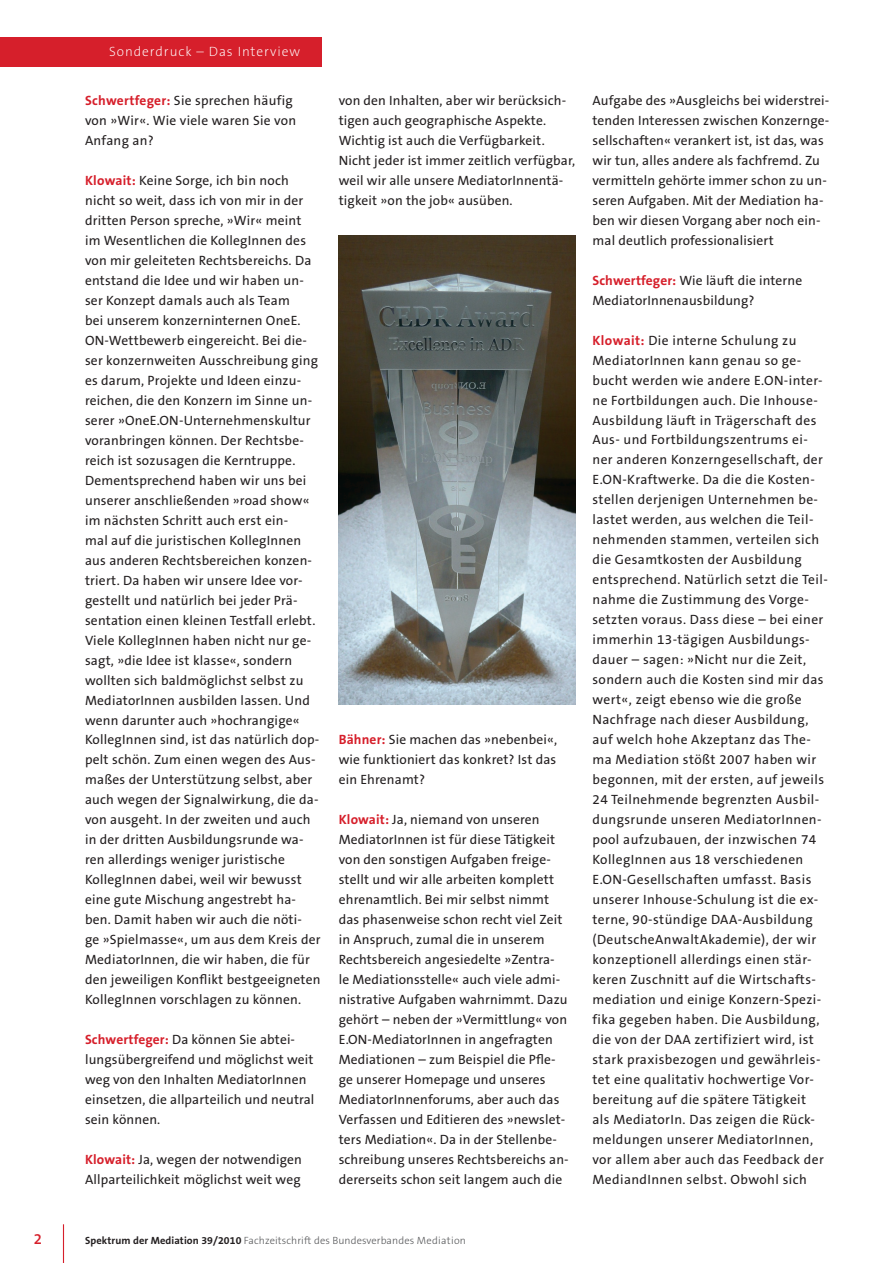
<style>
.page{position:relative;width:893px;height:1263px;background:#fff}
.page>*{position:absolute;margin:0;border:0;box-sizing:border-box;transform-origin:0 0}
.t1{font:600 15px "The Sans B6";color:#d61f2b}
.t2{font:13.5px/20px "The Sans B5 Plain";letter-spacing:.015em;color:#231f20}
.t3{font:200 13.5px "The Sans B2";letter-spacing:.07em;color:#fff}
.t4{font:300 10.5px "The Sans B3";letter-spacing:.01em;color:#57585a}
.s1{font-family:"The Sans B7";font-weight:700;color:#d61f2b}
.s2{font-family:"The Sans B7";font-weight:700;color:#231f20}
</style>
<div class="page">
<div style="left:0;top:37px;width:322px;height:30px;background:#d61f2b"></div>
<hr style="left:63px;top:1224px;width:1px;height:39px;background:#d61f2b">
<img style="left:339px;top:235px;width:236px;height:470px">
<p class="t3" style="left:109px;top:45px;width:192px">Sonderdruck – Das Interview</p>
<p class="t2" style="left:85px;top:91px;width:213px"><span class="s1">Schwertfeger:</span> Sie sprechen häufig von »Wir«. Wie viele waren Sie von<br>Anfang an?</p>
<p class="t2" style="left:85px;top:171px;width:237px"><span class="s1">Klowait:</span> Keine Sorge, ich bin noch nicht so weit, dass ich von mir in der dritten Person spreche, »Wir« meint<br>im Wesentlichen die KollegInnen des von mir geleiteten Rechtsbereichs. Da entstand die Idee und wir haben un&shy;ser Konzept damals auch als Team<br>bei unserem konzerninternen OneE.<br>ON-Wettbewerb eingereicht. Bei die&shy;ser konzernweiten Ausschreibung ging es darum, Projekte und Ideen einzu&shy;reichen, die den Konzern im Sinne un&shy;serer »OneE.ON-Unternehmenskultur voranbringen können. Der Rechtsbe&shy;reich ist sozusagen die Kerntruppe.<br>Dementsprechend haben wir uns bei unserer anschließenden »road show« im nächsten Schritt auch erst ein-<br>mal auf die juristischen KollegInnen aus anderen Rechtsbereichen konzen&shy;triert. Da haben wir unsere Idee vor&shy;gestellt und natürlich bei jeder Prä&shy;sentation einen kleinen Testfall erlebt.<br>Viele KollegInnen haben nicht nur ge&shy;sagt, »die Idee ist klasse«, sondern wollten sich baldmöglichst selbst zu MediatorInnen ausbilden lassen. Und wenn darunter auch »hochrangige« KollegInnen sind, ist das natürlich dop&shy;pelt schön. Zum einen wegen des Aus&shy;maßes der Unterstützung selbst, aber auch wegen der Signalwirkung, die da&shy;von ausgeht. In der zweiten und auch in der dritten Ausbildungsrunde wa&shy;ren allerdings weniger juristische KollegInnen dabei, weil wir bewusst eine gute Mischung angestrebt ha&shy;ben. Damit haben wir auch die nöti-<br>ge »Spielmasse«, um aus dem Kreis der MediatorInnen, die wir haben, die für den jeweiligen Konflikt bestgeeigneten KollegInnen vorschlagen zu können.</p>
<p class="t2" style="left:85px;top:1030px;width:231px"><span class="s1">Schwertfeger:</span> Da können Sie abtei&shy;lungsübergreifend und möglichst weit weg von den Inhalten MediatorInnen einsetzen, die allparteilich und neutral sein können.</p>
<p class="t2" style="left:85px;top:1150px;width:218px"><span class="s1">Klowait:</span> Ja, wegen der notwendigen<br>Allparteilichkeit möglichst weit weg</p>
<p class="t2" style="left:339px;top:91px;width:238px">von den Inhalten, aber wir berücksich&shy;tigen auch geographische Aspekte.<br>Wichtig ist auch die Verfügbarkeit.<br>Nicht jeder ist immer zeitlich verfügbar, weil wir alle unsere MediatorInnentä&shy;tigkeit »on the job« ausüben.</p>
<p class="t2" style="left:339px;top:730px;width:220px;text-align:justify"><span class="s1">Bähner:</span> Sie machen das »nebenbei«, wie funktioniert das konkret? Ist das ein Ehrenamt?</p>
<p class="t2" style="left:339px;top:810px;width:231px"><span class="s1">Klowait:</span> Ja, niemand von unseren MediatorInnen ist für diese Tätigkeit von den sonstigen Aufgaben freige&shy;stellt und wir alle arbeiten komplett ehrenamtlich. Bei mir selbst nimmt das phasenweise schon recht viel Zeit in Anspruch, zumal die in unserem Rechtsbereich angesiedelte »Zentra-<br>le Mediationsstelle« auch viele admi&shy;nistrative Aufgaben wahrnimmt. Dazu gehört – neben der »Vermittlung« von E.ON-MediatorInnen in angefragten Mediationen – zum Beispiel die Pfle&shy;ge unserer Homepage und unseres MediatorInnenforums, aber auch das Verfassen und Editieren des »newslet&shy;ters Mediation«. Da in der Stellenbe&shy;schreibung unseres Rechtsbereichs an&shy;dererseits schon seit langem auch die</p>
<p class="t2" style="left:592px;top:91px;width:238px">Aufgabe des »Ausgleichs bei widerstrei&shy;tenden Interessen zwischen Konzernge&shy;sellschaften« verankert ist, ist das, was wir tun, alles andere als fachfremd. Zu vermitteln gehörte immer schon zu un&shy;seren Aufgaben. Mit der Mediation ha&shy;ben wir diesen Vorgang aber noch ein&shy;mal deutlich professionalisiert</p>
<p class="t2" style="left:592px;top:271px;width:211px"><span class="s1">Schwertfeger:</span> Wie läuft die interne<br>MediatorInnenausbildung?</p>
<p class="t2" style="left:592px;top:330px;width:237px"><span class="s1">Klowait:</span> Die interne Schulung zu MediatorInnen kann genau so ge&shy;bucht werden wie andere E.ON-inter&shy;ne Fortbildungen auch. Die Inhouse-Ausbildung läuft in Trägerschaft des Aus- und Fortbildungszentrums ei&shy;ner anderen Konzerngesellschaft, der E.ON-Kraftwerke. Da die die Kosten&shy;stellen derjenigen Unternehmen be&shy;lastet werden, aus welchen die Teil&shy;nehmenden stammen, verteilen sich die Gesamtkosten der Ausbildung entsprechend. Natürlich setzt die Teil&shy;nahme die Zustimmung des Vorge&shy;setzten voraus. Dass diese – bei einer immerhin 13-tägigen Ausbildungs&shy;dauer – sagen: »Nicht nur die Zeit, sondern auch die Kosten sind mir das wert«, zeigt ebenso wie die große Nachfrage nach dieser Ausbildung, auf welch hohe Akzeptanz das The&shy;ma Mediation stößt 2007 haben wir begonnen, mit der ersten, auf jeweils 24 Teilnehmende begrenzten Ausbil&shy;dungsrunde unseren MediatorInnen&shy;pool aufzubauen, der inzwischen 74<br>KollegInnen aus 18 verschiedenen E.ON-Gesellschaften umfasst. Basis unserer Inhouse-Schulung ist die ex&shy;terne, 90-stündige DAA-Ausbildung (DeutscheAnwaltAkademie), der wir konzeptionell allerdings einen stär&shy;keren Zuschnitt auf die Wirtschafts&shy;mediation und einige Konzern-Spezi&shy;fika gegeben haben. Die Ausbildung, die von der DAA zertifiziert wird, ist stark praxisbezogen und gewährleis&shy;tet eine qualitativ hochwertige Vor&shy;bereitung auf die spätere Tätigkeit<br>als MediatorIn. Das zeigen die Rück&shy;meldungen unserer MediatorInnen, vor allem aber auch das Feedback der MediandInnen selbst. Obwohl sich</p>
<p class="t1" style="left:34px;top:1231px;width:10px">2</p>
<p class="t4" style="left:85px;top:1235px;width:382px"><span class="s2">Spektrum der Mediation 39/2010</span> Fachzeitschrift des Bundesverbandes Mediation</p>
</div>
